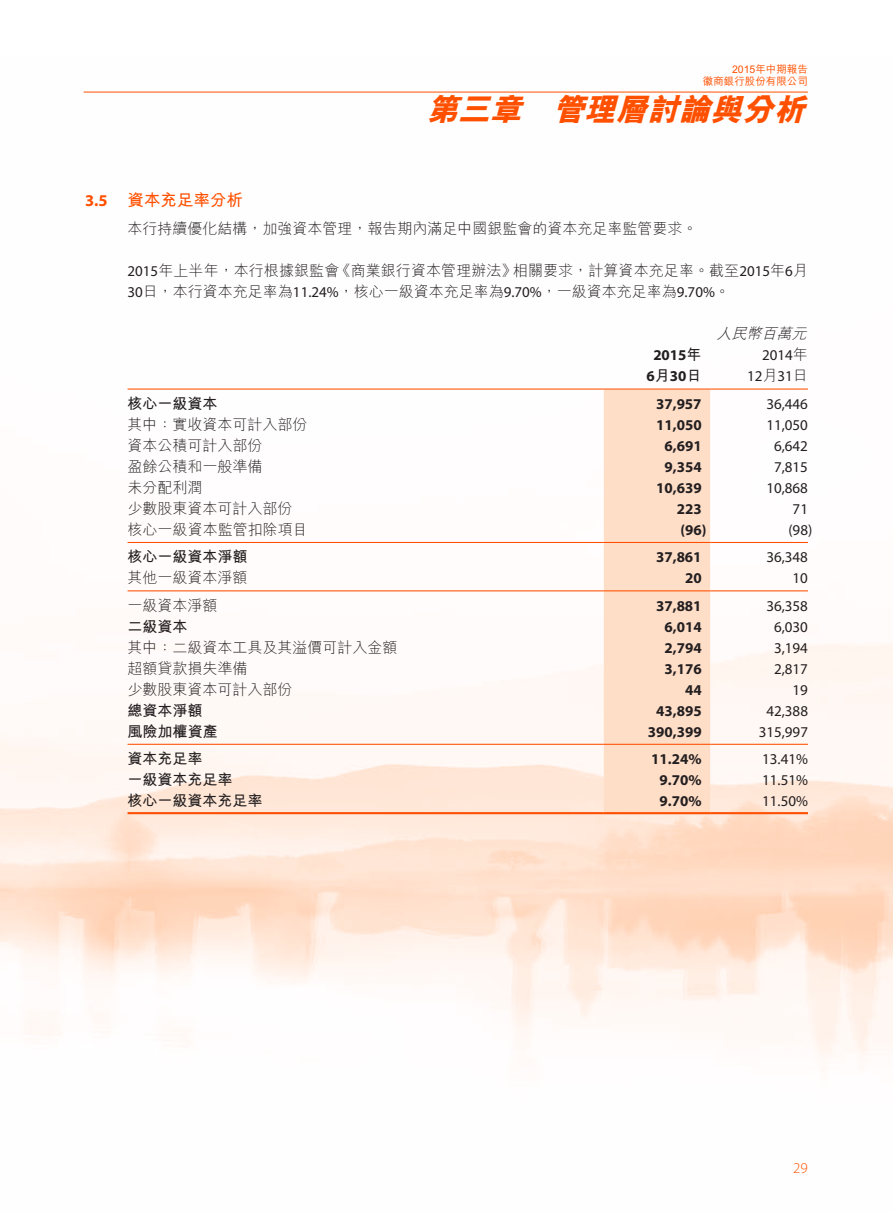
<style>
.page{position:relative;width:893px;height:1212px;background:#fff}
.page>*{position:absolute;margin:0;border:0;box-sizing:border-box;transform-origin:0 0}
.t1{font:italic 800 31.5px "M Hei HK";color:#ff5000}
.t2{font:700 16.5px "M Hei HK";color:#ff5000}
.t3{font:300 15px/21px "M Hei HK";color:#231f20}
.t4{font:15px/21px "Myriad Pro";color:#231f20;text-align:right}
.t5{font:700 15px/21px "Myriad Pro";color:#231f20;text-align:center}
.t6{font:700 15px "M Hei HK";color:#231f20}
.t7{font:italic 300 15px "M Hei HK";color:#231f20}
.t8{font:300 15px "Myriad Pro";color:#ff5000}
.t9{font:500 10.5px "M Hei HK";color:#ff5000}
.s1{font-family:"Myriad Pro"}
.s2{font-family:"Myriad Pro";font-weight:400}
.s3{font-family:"M Hei HK"}
.s4{font-family:"M Hei HK";font-weight:300}
</style>
<div class="page">
<hr style="left:84px;top:92px;width:724px;height:1px;background:#ff5000">
<div style="left:604px;top:390px;width:106px;height:422px;background:#ffdec8"></div>
<hr style="left:128px;top:388px;width:476px;height:2px;background:#ff5000">
<hr style="left:604px;top:388px;width:106px;height:2px;background:#ff5000">
<hr style="left:710px;top:388px;width:98px;height:2px;background:#ff5000">
<hr style="left:128px;top:542px;width:476px;height:1px;background:#ff5000">
<hr style="left:604px;top:542px;width:106px;height:1px;background:#ff5000">
<hr style="left:710px;top:542px;width:98px;height:1px;background:#ff5000">
<hr style="left:128px;top:590px;width:476px;height:1px;background:#ff5000">
<hr style="left:604px;top:590px;width:106px;height:1px;background:#ff5000">
<hr style="left:710px;top:590px;width:98px;height:1px;background:#ff5000">
<hr style="left:128px;top:744px;width:476px;height:1px;background:#ff5000">
<hr style="left:604px;top:744px;width:106px;height:1px;background:#ff5000">
<hr style="left:710px;top:744px;width:98px;height:1px;background:#ff5000">
<hr style="left:128px;top:812px;width:476px;height:2px;background:#ff5000">
<hr style="left:604px;top:812px;width:106px;height:2px;background:#ff5000">
<hr style="left:710px;top:812px;width:98px;height:2px;background:#ff5000">
<p class="t9" style="left:732px;top:62px;width:77px">2015年中期報告</p>
<p class="t9" style="left:703px;top:74px;width:106px">徽商銀行股份有限公司</p>
<h1 class="t1" style="left:427px;top:89px;width:391px">第三章 管理層討論與分析</h1>
<p class="t2" style="left:85px;top:188px;width:160px"><span class="s1">3.5</span> 資本充足率分析</p>
<p class="t3" style="left:128px;top:218px;width:571px">本行持續優化結構，加強資本管理，報告期內滿足中國銀監會的資本充足率監管要求。</p>
<p class="t3" style="left:128px;top:260px;width:682px"><span class="s2">2015</span>年上半年，本行根據銀監會《商業銀行資本管理辦法》相關要求，計算資本充足率。截至<span class="s2">2015</span>年<span class="s2">6</span>月<br><span class="s2">30</span>日，本行資本充足率為<span class="s2">11.24%</span>，核心一級資本充足率為<span class="s2">9.70%</span>，一級資本充足率為<span class="s2">9.70%</span>。</p>
<p class="t7" style="left:716px;top:323px;width:97px">人民幣百萬元</p>
<p class="t5" style="left:647px;top:344px;width:56px">2015<span class="s3">年<br></span>6<span class="s3">月</span>30<span class="s3">日</span></p>
<p class="t4" style="left:747px;top:344px;width:62px">2014<span class="s4">年<br></span>12<span class="s4">月</span>31<span class="s4">日</span></p>
<p class="t6" style="left:128px;top:392px;width:91px">核心一級資本</p>
<p class="t5" style="left:656px;top:393px;width:47px">37,957</p>
<p class="t4" style="left:766px;top:393px;width:43px">36,446</p>
<p class="t3" style="left:128px;top:413px;width:181px">其中：實收資本可計入部份</p>
<p class="t5" style="left:656px;top:414px;width:47px">11,050</p>
<p class="t4" style="left:766px;top:414px;width:43px">11,050</p>
<p class="t3" style="left:128px;top:434px;width:136px">資本公積可計入部份</p>
<p class="t5" style="left:664px;top:435px;width:39px">6,691</p>
<p class="t4" style="left:774px;top:435px;width:35px">6,642</p>
<p class="t3" style="left:128px;top:455px;width:136px">盈餘公積和一般準備</p>
<p class="t5" style="left:664px;top:456px;width:39px">9,354</p>
<p class="t4" style="left:774px;top:456px;width:35px">7,815</p>
<p class="t3" style="left:128px;top:476px;width:76px">未分配利潤</p>
<p class="t5" style="left:656px;top:477px;width:47px">10,639</p>
<p class="t4" style="left:766px;top:477px;width:43px">10,868</p>
<p class="t3" style="left:128px;top:497px;width:166px">少數股東資本可計入部份</p>
<p class="t5" style="left:677px;top:498px;width:26px">223</p>
<p class="t4" style="left:793px;top:498px;width:17px">71</p>
<p class="t3" style="left:128px;top:518px;width:182px">核心一級資本監管扣除項目</p>
<p class="t5" style="left:680px;top:519px;width:28px">(96)</p>
<p class="t4" style="left:788px;top:519px;width:25px">(98)</p>
<p class="t6" style="left:128px;top:546px;width:121px">核心一級資本淨額</p>
<p class="t5" style="left:656px;top:546px;width:47px">37,861</p>
<p class="t4" style="left:766px;top:546px;width:43px">36,348</p>
<p class="t3" style="left:128px;top:566px;width:121px">其他一級資本淨額</p>
<p class="t5" style="left:685px;top:567px;width:18px">20</p>
<p class="t4" style="left:793px;top:567px;width:17px">10</p>
<p class="t3" style="left:128px;top:594px;width:91px">一級資本淨額</p>
<p class="t5" style="left:656px;top:594px;width:47px">37,881</p>
<p class="t4" style="left:766px;top:595px;width:43px">36,358</p>
<p class="t6" style="left:128px;top:615px;width:61px">二級資本</p>
<p class="t5" style="left:664px;top:615px;width:39px">6,014</p>
<p class="t4" style="left:774px;top:616px;width:35px">6,030</p>
<p class="t3" style="left:128px;top:636px;width:272px">其中：二級資本工具及其溢價可計入金額</p>
<p class="t5" style="left:664px;top:636px;width:39px">2,794</p>
<p class="t4" style="left:774px;top:637px;width:35px">3,194</p>
<p class="t3" style="left:128px;top:657px;width:121px">超額貸款損失準備</p>
<p class="t5" style="left:664px;top:657px;width:39px">3,176</p>
<p class="t4" style="left:774px;top:658px;width:35px">2,817</p>
<p class="t3" style="left:128px;top:678px;width:166px">少數股東資本可計入部份</p>
<p class="t5" style="left:685px;top:678px;width:18px">44</p>
<p class="t4" style="left:793px;top:679px;width:17px">19</p>
<p class="t6" style="left:128px;top:699px;width:76px">總資本淨額</p>
<p class="t5" style="left:656px;top:699px;width:47px">43,895</p>
<p class="t4" style="left:766px;top:700px;width:43px">42,388</p>
<p class="t6" style="left:128px;top:720px;width:91px">風險加權資產</p>
<p class="t5" style="left:648px;top:720px;width:55px">390,399</p>
<p class="t4" style="left:759px;top:721px;width:51px">315,997</p>
<p class="t6" style="left:128px;top:747px;width:76px">資本充足率</p>
<p class="t5" style="left:651px;top:748px;width:52px">11.24%</p>
<p class="t4" style="left:762px;top:748px;width:47px">13.41%</p>
<p class="t6" style="left:128px;top:768px;width:106px">一級資本充足率</p>
<p class="t5" style="left:660px;top:769px;width:44px">9.70%</p>
<p class="t4" style="left:762px;top:769px;width:47px">11.51%</p>
<p class="t6" style="left:128px;top:789px;width:136px">核心一級資本充足率</p>
<p class="t5" style="left:660px;top:790px;width:44px">9.70%</p>
<p class="t4" style="left:762px;top:790px;width:47px">11.50%</p>
<p class="t8" style="left:793px;top:1159px;width:16px">29</p>
</div>
